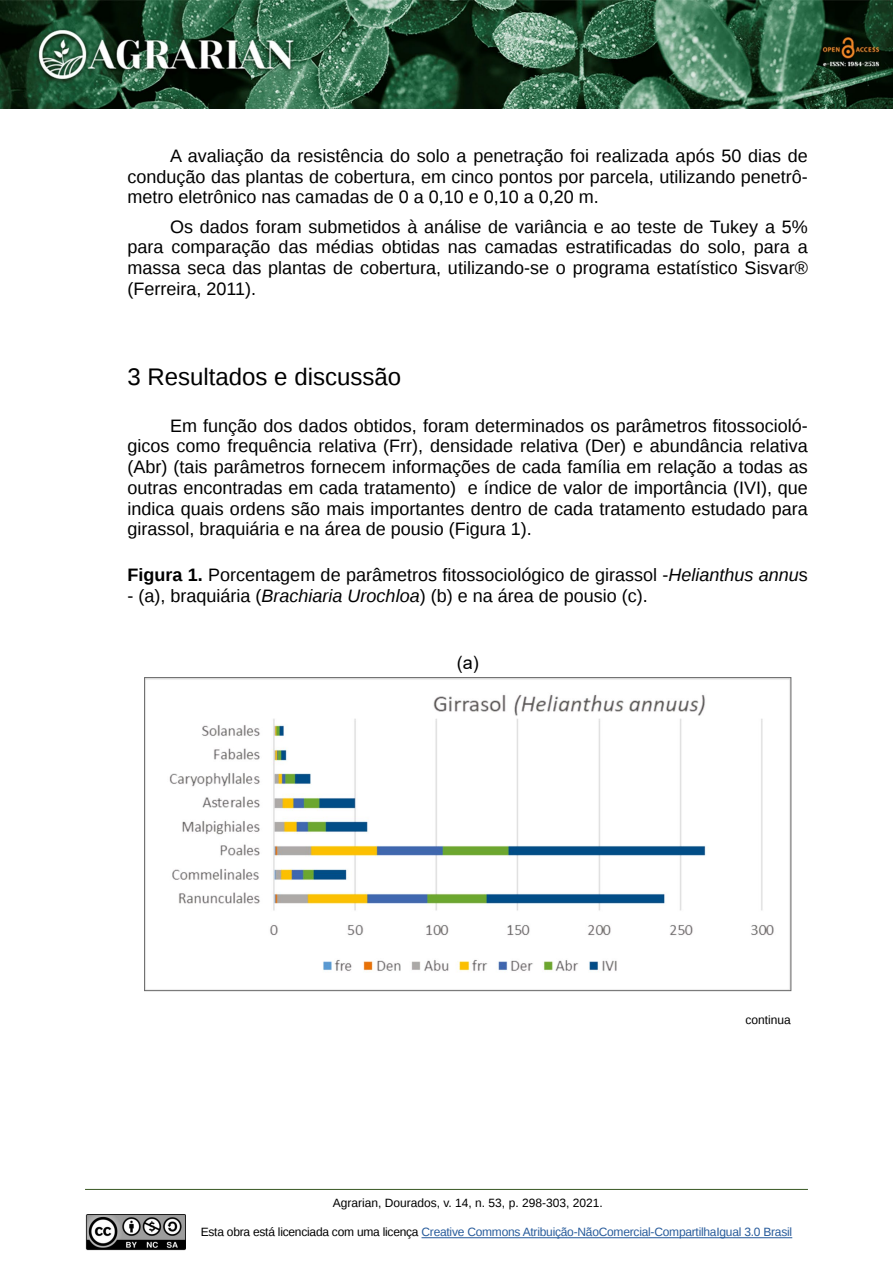
<style>
.page{position:relative;width:893px;height:1263px;background:#fff}
.page>*{position:absolute;margin:0;border:0;box-sizing:border-box;transform-origin:0 0}
.t1{font:24px "Liberation Sans";color:#000}
.t2{font:18px/20.7px "Liberation Sans";color:#000;text-align:justify}
.t3{font:18px "Arial";color:#000}
.t4{font:12px "Liberation Sans";letter-spacing:-.02em;color:#275b9b}
.t5{font:12px "Liberation Sans";color:#000}
.s1{font-weight:700}
.s2{font-style:italic}
.s3{color:#000}
</style>
<div class="page">
<img style="left:0;top:0;width:893px;height:108px">
<img style="left:85px;top:1214px;width:100px;height:36px">
<hr style="left:85px;top:1189px;width:723px;height:1px;background:#385723">
<hr style="left:421px;top:1237px;width:371px;height:1px;background:#275b9b">
<svg style="left:144px;top:977px;width:648px;height:15px;background:#c5c5c5"></svg>
<img style="left:146px;top:679px;width:643px;height:310px">
<p class="t2" style="left:128px;top:146px;width:682px;text-indent:43px">A avaliação da resistência do solo a penetração foi realizada após 50 dias de condução das plantas de cobertura, em cinco pontos por parcela, utilizando penetrô&shy;metro eletrônico nas camadas de 0 a 0,10 e 0,10 a 0,20 m.</p>
<p class="t2" style="left:128px;top:217px;width:682px;text-indent:43px">Os dados foram submetidos à análise de variância e ao teste de Tukey a 5% para comparação das médias obtidas nas camadas estratificadas do solo, para a massa seca das plantas de cobertura, utilizando-se o programa estatístico Sisvar® (Ferreira, 2011).</p>
<h1 class="t1" style="left:128px;top:364px;width:275px">3 Resultados e discussão</h1>
<p class="t2" style="left:128px;top:416px;width:682px;text-indent:43px">Em função dos dados obtidos, foram determinados os parâmetros fitossocioló&shy;gicos como frequência relativa (Frr), densidade relativa (Der) e abundância relativa (Abr) (tais parâmetros fornecem informações de cada família em relação a todas as outras encontradas em cada tratamento) e índice de valor de importância (IVI), que indica quais ordens são mais importantes dentro de cada tratamento estudado para girassol, braquiária e na área de pousio (Figura 1).</p>
<p class="t2" style="left:128px;top:566px;width:682px"><span class="s1">Figura 1.</span> Porcentagem de parâmetros fitossociológico de girassol -<span class="s2">Helianthus annu</span>s</p>
<p class="t2" style="left:128px;top:586px;width:522px">- (a), braquiária (<span class="s2">Brachiaria Urochloa</span>) (b) e na área de pousio (c).</p>
<p class="t3" style="left:457px;top:650px;width:23px">(a)</p>
<p class="t5" style="left:745px;top:1013px;width:47px">continua</p>
<p class="t5" style="left:333px;top:1196px;width:271px">Agrarian, Dourados, v. 14, n. 53, p. 298-303, 2021.</p>
<p class="t4" style="left:201px;top:1225px;width:593px"><span class="s3">Esta obra está licenciada com uma licença</span> Creative Commons Atribuição-NãoComercial-CompartilhaIgual 3.0 Brasil</p>
</div>
